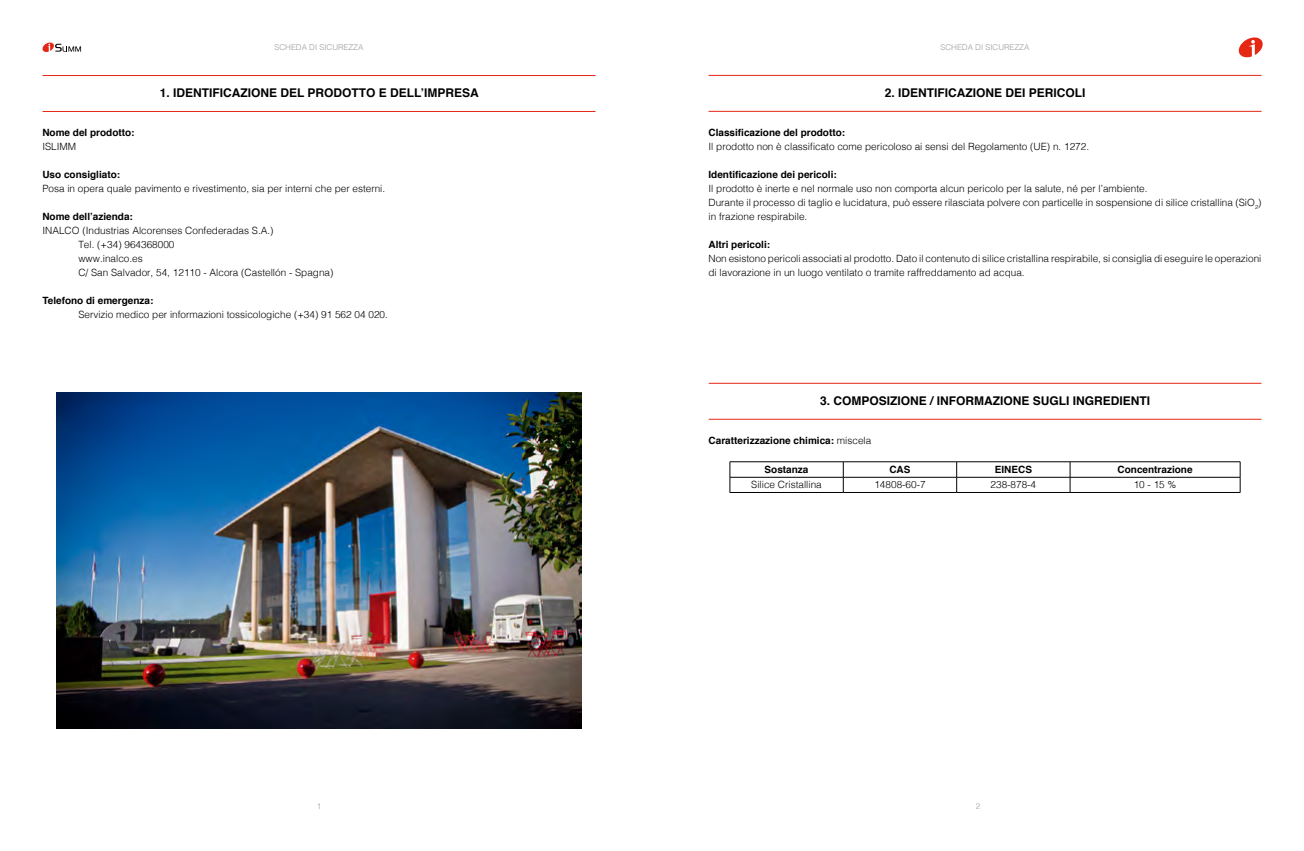
<style>
.page{position:relative;width:1304px;height:851px;background:#fff}
.page>*{position:absolute;margin:0;border:0;box-sizing:border-box;transform-origin:0 0}
.t1{font:700 12px "Helvetica";color:#000}
.t2{font:300 10px/14px "Helvetica";color:#000}
.t3{font:700 10px "Helvetica";color:#000}
.t4{font:300 8px "Helvetica";color:#9d9d9c}
.s1{font-weight:300}
</style>
<div class="page">
<svg style="left:1239px;top:37px;width:24px;height:20px"></svg>
<svg style="left:43px;top:43px;width:38px;height:9px"></svg>
<img style="left:57px;top:393px;width:524px;height:335px">
<hr style="left:43px;top:75px;width:552px;height:1px;background:#e52713">
<hr style="left:43px;top:111px;width:552px;height:1px;background:#e52713">
<hr style="left:708px;top:75px;width:554px;height:1px;background:#e52713">
<hr style="left:708px;top:111px;width:554px;height:1px;background:#e52713">
<hr style="left:709px;top:383px;width:552px;height:1px;background:#e52713">
<hr style="left:709px;top:419px;width:552px;height:1px;background:#e52713">
<hr style="left:730px;top:461px;width:113px;height:1px;background:#000">
<hr style="left:843px;top:461px;width:114px;height:1px;background:#000">
<hr style="left:957px;top:461px;width:113px;height:1px;background:#000">
<hr style="left:1070px;top:461px;width:170px;height:1px;background:#000">
<hr style="left:730px;top:477px;width:113px;height:1px;background:#000">
<svg style="left:730px;top:462px;width:1px;height:30px"></svg>
<hr style="left:843px;top:477px;width:114px;height:1px;background:#000">
<svg style="left:843px;top:462px;width:1px;height:30px"></svg>
<hr style="left:957px;top:477px;width:113px;height:1px;background:#000">
<svg style="left:956px;top:462px;width:1px;height:30px"></svg>
<hr style="left:1070px;top:477px;width:170px;height:1px;background:#000">
<svg style="left:1070px;top:462px;width:1px;height:30px"></svg>
<svg style="left:1240px;top:462px;width:1px;height:30px"></svg>
<hr style="left:730px;top:492px;width:113px;height:1px;background:#000">
<hr style="left:843px;top:492px;width:114px;height:1px;background:#000">
<hr style="left:957px;top:492px;width:113px;height:1px;background:#000">
<hr style="left:1070px;top:492px;width:170px;height:1px;background:#000">
<p class="t4" style="left:275px;top:40px;width:90px">SCHEDA DI SICUREZZA</p>
<p class="t4" style="left:941px;top:40px;width:90px">SCHEDA DI SICUREZZA</p>
<p class="t1" style="left:160px;top:83px;width:320px">1. IDENTIFICAZIONE DEL PRODOTTO E DELL’IMPRESA</p>
<p class="t3" style="left:42px;top:124px;width:94px">Nome del prodotto:</p>
<p class="t2" style="left:42px;top:139px;width:35px">ISLIMM</p>
<p class="t3" style="left:42px;top:166px;width:79px">Uso consigliato:</p>
<p class="t2" style="left:42px;top:181px;width:344px">Posa in opera quale pavimento e rivestimento, sia per interni che per esterni.</p>
<p class="t3" style="left:42px;top:208px;width:92px">Nome dell’azienda:</p>
<p class="t2" style="left:78px;top:223px;width:257px;text-indent:-36px">INALCO (Industrias Alcorenses Confederadas S.A.)<br>Tel. (+34) 964368000<br>www.inalco.es<br>C/ San Salvador, 54, 12110 - Alcora (Castellón - Spagna)</p>
<p class="t3" style="left:42px;top:292px;width:112px">Telefono di emergenza:</p>
<p class="t2" style="left:78px;top:307px;width:311px">Servizio medico per informazioni tossicologiche (+34) 91 562 04 020.</p>
<p class="t1" style="left:885px;top:83px;width:202px">2. IDENTIFICAZIONE DEI PERICOLI</p>
<p class="t3" style="left:708px;top:124px;width:138px">Classificazione del prodotto:</p>
<p class="t2" style="left:708px;top:138px;width:382px">Il prodotto non è classificato come pericoloso ai sensi del Regolamento (UE) n. 1272.</p>
<p class="t3" style="left:708px;top:166px;width:130px">Identificazione dei pericoli:</p>
<p class="t2" style="left:708px;top:180px;width:555px">Il prodotto è inerte e nel normale uso non comporta alcun pericolo per la salute, né per l’ambiente.<br>Durante il processo di taglio e lucidatura, può essere rilasciata polvere con particelle in sospensione di silice cristallina (SiO<sub>2</sub>) in frazione respirabile.</p>
<p class="t3" style="left:708px;top:236px;width:63px">Altri pericoli:</p>
<p class="t2" style="left:708px;top:250px;width:555px">Non esistono pericoli associati al prodotto. Dato il contenuto di silice cristallina respirabile, si consiglia di eseguire le operazioni di lavorazione in un luogo ventilato o tramite raffreddamento ad acqua.</p>
<p class="t1" style="left:820px;top:391px;width:332px">3. COMPOSIZIONE / INFORMAZIONE SUGLI INGREDIENTI</p>
<p class="t3" style="left:709px;top:432px;width:164px">Caratterizzazione chimica: <span class="s1">miscela</span></p>
<p class="t3" style="left:765px;top:461px;width:45px">Sostanza</p>
<p class="t3" style="left:889px;top:461px;width:23px">CAS</p>
<p class="t3" style="left:995px;top:461px;width:39px">EINECS</p>
<p class="t3" style="left:1118px;top:461px;width:77px">Concentrazione</p>
<p class="t2" style="left:751px;top:477px;width:72px">Silice Cristallina</p>
<p class="t2" style="left:874px;top:477px;width:53px">14808-60-7</p>
<p class="t2" style="left:991px;top:477px;width:47px">238-878-4</p>
<p class="t2" style="left:1134px;top:477px;width:44px">10 - 15 %</p>
<p class="t4" style="left:317px;top:799px;width:6px">1</p>
<p class="t4" style="left:976px;top:799px;width:6px">2</p>
</div>
